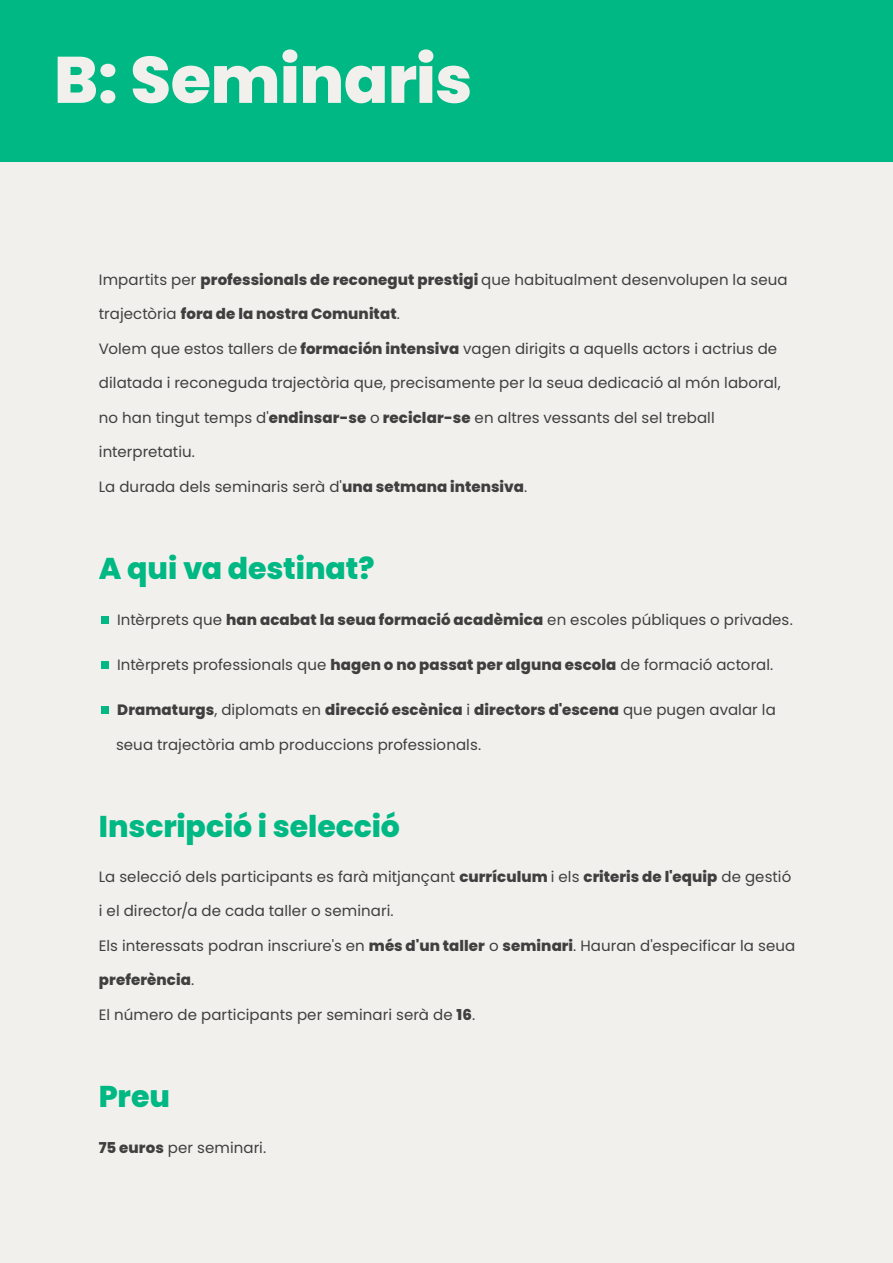
<style>
.page{position:relative;width:893px;height:1263px;background:#f2f0ed}
.page>*{position:absolute;margin:0;border:0;box-sizing:border-box;transform-origin:0 0}
.t1{font:800 65.55px "Poppins Latin";letter-spacing:-.01em;color:#f2f0ed}
.t2{font:800 30px "Poppins Latin";letter-spacing:-.005em;color:#00b883}
.t3{font:15px "Poppins Latin";letter-spacing:.005em;color:#3f3f3f}
.t4{font:800 15px "Poppins Latin";letter-spacing:.005em;color:#3f3f3f}
.s1{font-weight:800}
.s2{font-weight:400}
</style>
<div class="page">
<div style="left:0;top:0;width:893px;height:161px;background:#00b883"></div>
<div style="left:102px;top:617px;width:7px;height:7px;background:#00b883"></div>
<div style="left:102px;top:662px;width:7px;height:7px;background:#00b883"></div>
<div style="left:102px;top:707px;width:7px;height:7px;background:#00b883"></div>
<h1 class="t1" style="left:54px;top:36px;width:420px">B: Seminaris</h1>
<p class="t3" style="left:99px;top:270px;width:690px">Impartits per <span class="s1">professionals de reconegut prestigi</span> que habitualment desenvolupen la seua</p>
<p class="t4" style="left:99px;top:304px;width:303px"><span class="s2">trajectòria</span> fora de la nostra Comunitat<span class="s2">.</span></p>
<p class="t3" style="left:99px;top:339px;width:680px">Volem que estos tallers de <span class="s1">formación intensiva</span> vagen dirigits a aquells actors i actrius de</p>
<p class="t3" style="left:99px;top:374px;width:683px">dilatada i reconeguda trajectòria que, precisamente per la seua dedicació al món laboral,</p>
<p class="t3" style="left:99px;top:408px;width:617px">no han tingut temps d'<span class="s1">endinsar-se</span> o <span class="s1">reciclar-se</span> en altres vessants del sel treball</p>
<p class="t3" style="left:99px;top:443px;width:98px">interpretatiu.</p>
<p class="t3" style="left:99px;top:477px;width:430px">La durada dels seminaris serà d'<span class="s1">una setmana intensiva</span>.</p>
<h2 class="t2" style="left:99px;top:548px;width:277px">A qui va destinat?</h2>
<p class="t3" style="left:117px;top:611px;width:677px">Intèrprets que <span class="s1">han acabat la seua formació acadèmica</span> en escoles públiques o privades.</p>
<p class="t3" style="left:117px;top:656px;width:658px">Intèrprets professionals que <span class="s1">hagen o no passat per alguna escola</span> de formació actoral.</p>
<p class="t4" style="left:117px;top:700px;width:660px">Dramaturgs<span class="s2">, diplomats en</span> direcció escènica <span class="s2">i</span> directors d'escena <span class="s2">que pugen avalar la</span></p>
<p class="t3" style="left:116px;top:735px;width:367px">seua trajectòria amb produccions professionals.</p>
<h2 class="t2" style="left:99px;top:806px;width:303px">Inscripció i selecció</h2>
<p class="t3" style="left:99px;top:867px;width:694px">La selecció dels participants es farà mitjançant <span class="s1">currículum</span> i els <span class="s1">criteris de l'equip</span> de gestió</p>
<p class="t3" style="left:99px;top:902px;width:296px">i el director/a de cada taller o seminari.</p>
<p class="t3" style="left:99px;top:936px;width:698px">Els interessats podran inscriure's en <span class="s1">més d'un taller</span> o <span class="s1">seminari</span>. Hauran d'especificar la seua</p>
<p class="t4" style="left:99px;top:970px;width:97px">preferència<span class="s2">.</span></p>
<p class="t3" style="left:99px;top:1005px;width:378px">El número de participants per seminari serà de <span class="s1">16</span>.</p>
<h2 class="t2" style="left:99px;top:1076px;width:73px">Preu</h2>
<p class="t3" style="left:99px;top:1139px;width:169px"><span class="s1">75 euros</span> per seminari.</p>
</div>
